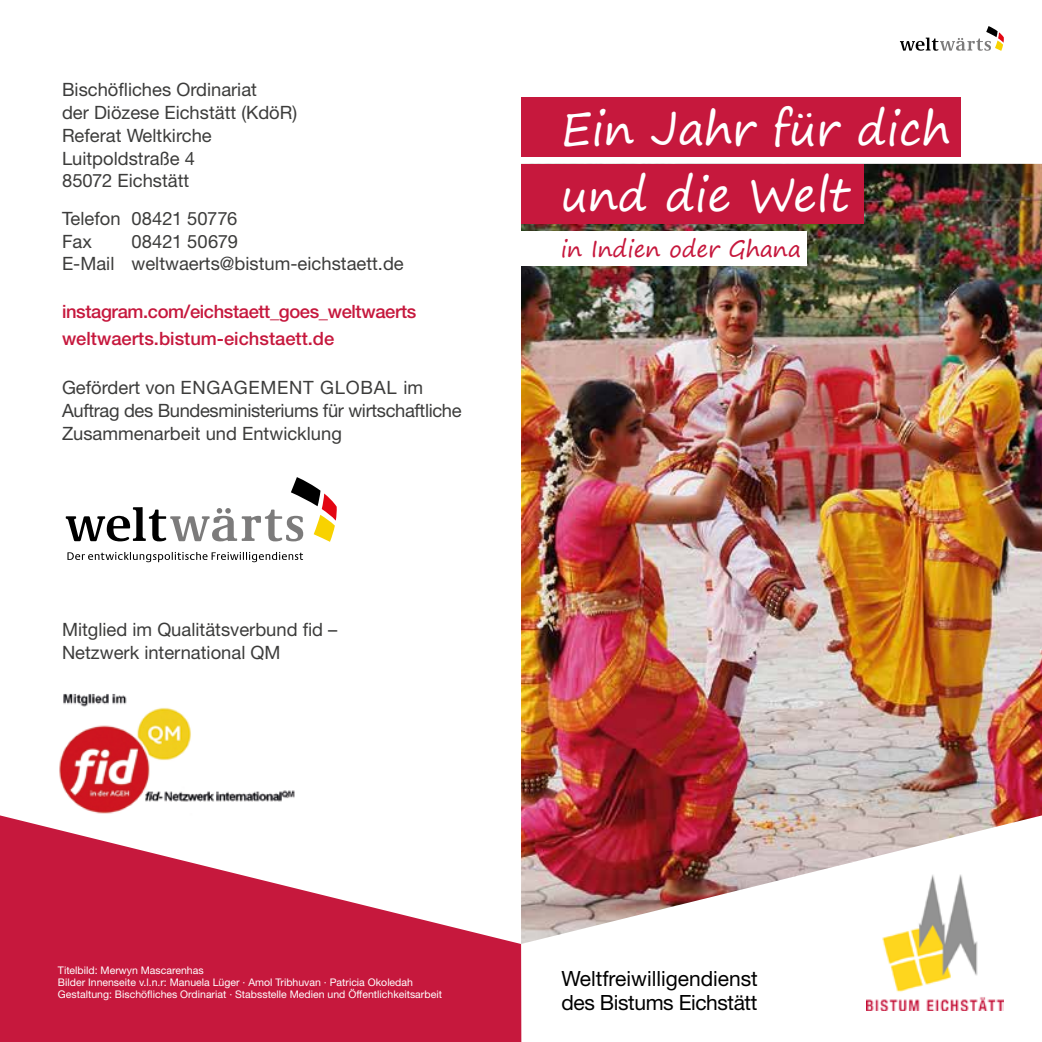
<style>
.page{position:relative;width:1042px;height:1042px;background:#fff}
.page>*{position:absolute;margin:0;border:0;box-sizing:border-box;transform-origin:0 0}
.t1{font:45.5px/66.5px "Segoe Print";letter-spacing:-.01em;color:#fff}
.t2{font:22.75px "Segoe Print";letter-spacing:-.01em;color:#c6183d}
.t3{font:21px/24.5px "Helvetica Neue LT";color:#000}
.t4{font:18.38px/22.8px "Helvetica Neue LT";color:#3c3c3b}
.t5{font:500 18.38px/27.7px "Helvetica Neue LT";letter-spacing:-.02em;color:#c6183d}
.t6{font:10.5px/12.2px "Helvetica Neue LT";color:#fff}
</style>
<div class="page">
<svg style="left:0;top:815px;width:521px;height:227px;fill:#c6183d"></svg>
<img style="left:521px;top:164px;width:521px;height:780px">
<div style="left:521px;top:97px;width:439px;height:60px;background:#c6183d"></div>
<div style="left:521px;top:164px;width:342px;height:59px;background:#c6183d"></div>
<div style="left:521px;top:231px;width:285px;height:35px;background:#fff"></div>
<img style="left:58px;top:693px;width:238px;height:123px">
<svg style="left:67px;top:552px;width:236px;height:10px"></svg>
<svg style="left:66px;top:477px;width:271px;height:65px"></svg>
<img style="left:866px;top:875px;width:138px;height:135px">
<svg style="left:900px;top:26px;width:104px;height:25px"></svg>
<p class="t4" style="left:62px;top:78px;width:237px">Bischöfliches Ordinariat<br>der Diözese Eichstätt (KdöR)<br>Referat Weltkirche<br>Luitpoldstraße 4<br>85072 Eichstätt</p>
<p class="t4" style="left:62px;top:207px;width:177px">Telefon 08421 50776<br>Fax</p>
<p class="t4" style="left:62px;top:230px;width:343px;text-indent:69px">08421 50679<br>E-Mail weltwaerts@bistum-eichstaett.de</p>
<p class="t5" style="left:62px;top:297px;width:356px">instagram.com/eichstaett_goes_weltwaerts weltwaerts.bistum-eichstaett.de</p>
<p class="t4" style="left:62px;top:376px;width:401px">Gefördert von ENGAGEMENT GLOBAL im<br>Auftrag des Bundesministeriums für wirtschaftliche<br>Zusammenarbeit und Entwicklung</p>
<p class="t4" style="left:62px;top:618px;width:277px">Mitglied im Qualitätsverbund fid –<br>Netzwerk international QM</p>
<h1 class="t1" style="left:561px;top:94px;width:391px">Ein Jahr für dich und die Welt</h1>
<p class="t2" style="left:561px;top:228px;width:242px">in Indien oder Ghana</p>
<p class="t6" style="left:58px;top:963px;width:385px">Titelbild: Merwyn Mascarenhas<br>Bilder Innenseite v.l.n.r: Manuela Lüger · Amol Tribhuvan · Patricia Okoledah<br>Gestaltung: Bischöfliches Ordinariat · Stabsstelle Medien und Öffentlichkeitsarbeit</p>
<p class="t3" style="left:561px;top:966px;width:198px">Weltfreiwilligendienst des Bistums Eichstätt</p>
</div>
